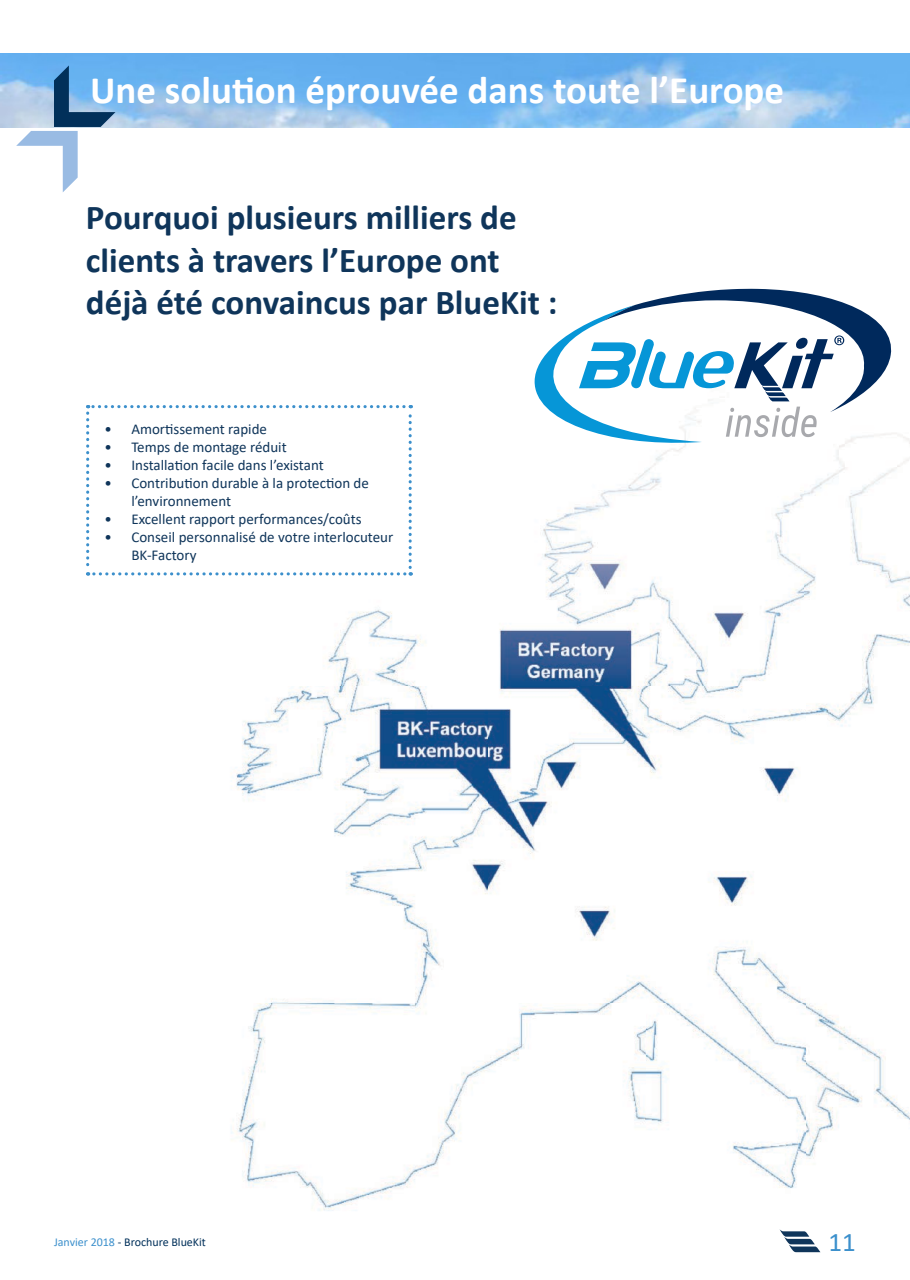
<style>
.page{position:relative;width:910px;height:1280px;background:#fff}
.page>*{position:absolute;margin:0;border:0;box-sizing:border-box;transform-origin:0 0}
.t1{font:700 39px "Calibri";color:#fff}
.t2{font:700 35.1px/42px "Calibri";color:#0f355a}
.t3{font:27px "Calibri";color:#3c90cc}
.t4{font:15px/18px "Calibri";color:#0f355a}
.t5{font:12px "Calibri";color:#01305a}
.s1{color:#3c90cc}
</style>
<div class="page">
<img style="left:0;top:53px;width:910px;height:74px">
<svg style="left:16px;top:65px;width:99px;height:127px"></svg>
<svg style="left:779px;top:1229px;width:41px;height:23px"></svg>
<img style="left:177px;top:377px;width:733px;height:834px">
<svg style="left:535px;top:289px;width:356px;height:154px"></svg>
<svg style="left:86px;top:405px;width:326px;height:170px"></svg>
<h1 class="t1" style="left:90px;top:62px;width:696px">Une solution éprouvée dans toute l’Europe</h1>
<h2 class="t2" style="left:86px;top:196px;width:473px">Pourquoi plusieurs milliers de clients à travers l’Europe ont déjà été convaincus par BlueKit :</h2>
<p class="t4" style="left:104px;top:419px;width:164px">• Amortissement rapide</p>
<p class="t4" style="left:104px;top:437px;width:184px">• Temps de montage réduit</p>
<p class="t4" style="left:104px;top:455px;width:221px">• Installation facile dans l’existant</p>
<p class="t4" style="left:131px;top:473px;width:239px;text-indent:-27px">• Contribution durable à la protection de l’environnement</p>
<p class="t4" style="left:104px;top:509px;width:259px">• Excellent rapport performances/coûts</p>
<p class="t4" style="left:131px;top:527px;width:263px;text-indent:-27px">• Conseil personnalisé de votre interlocuteur<br>BK-Factory</p>
<p class="t5" style="left:54px;top:1234px;width:153px"><span class="s1">Janvier 2018</span> - Brochure BlueKit</p>
<h3 class="t3" style="left:829px;top:1223px;width:29px">11</h3>
</div>
